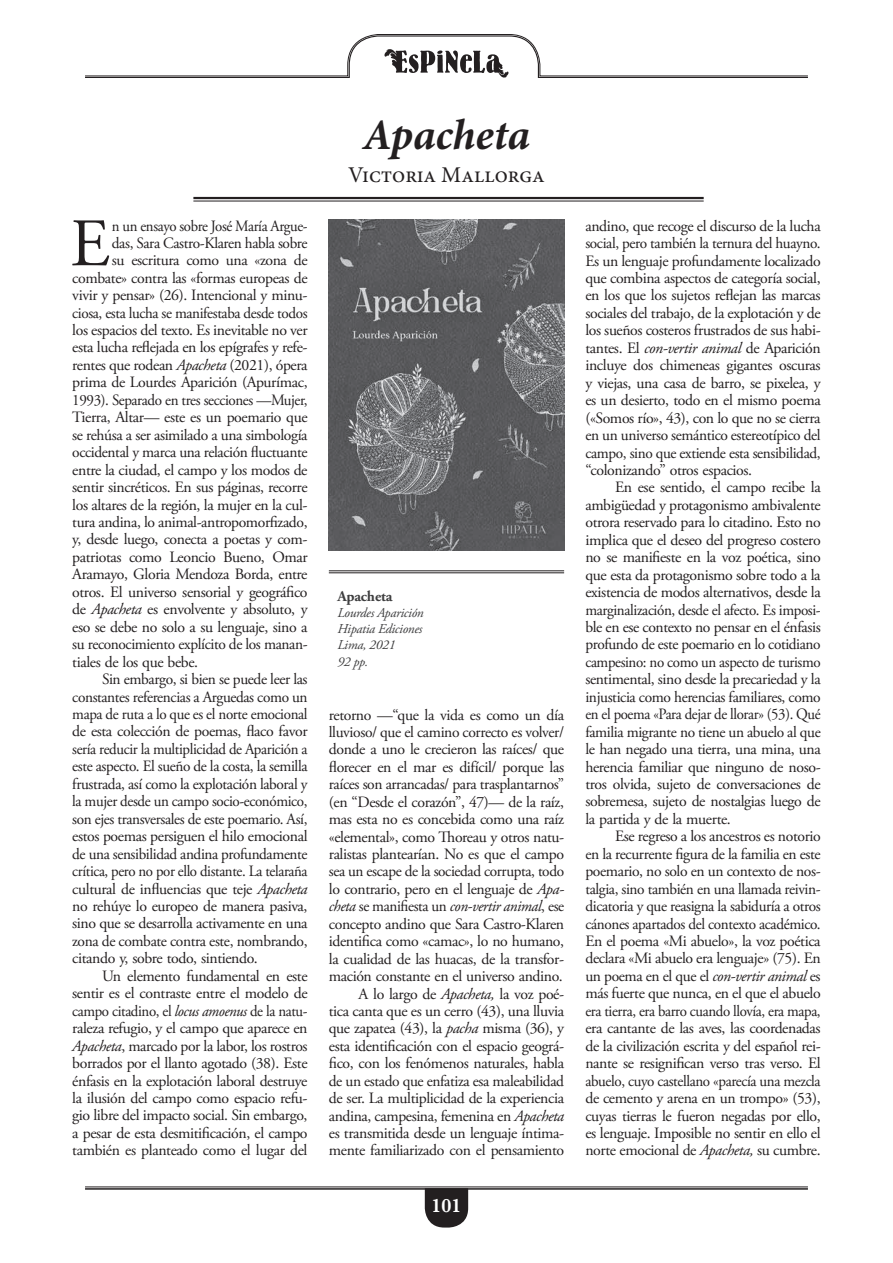
<style>
.page{position:relative;width:893px;height:1263px;background:#fff}
.page>*{position:absolute;margin:0;border:0;box-sizing:border-box;transform-origin:0 0}
.t1{font:67.8px "Adobe Garamond Pro";color:#231f20}
.t2{font:italic 700 43.5px "Minion Pro";letter-spacing:-.005em;color:#231f20}
.t3{font:22.5px "Minion Pro";color:#231f20}
.t4{font:600 19.95px "Baskerville";color:#fff}
.t5{font:15.75px/17.4px "Adobe Garamond Pro";letter-spacing:-.025em;color:#231f20;text-align:justify}
.t6{font:15.75px "Adobe Garamond Pro";letter-spacing:-.025em;color:#231f20;scale:.95 1}
.t7{font:15.75px "Adobe Garamond Pro";letter-spacing:-.025em;color:#231f20;scale:.94 1}
.t8{font:15.75px "Adobe Garamond Pro";letter-spacing:-.025em;color:#231f20;scale:.96 1}
.t9{font:700 15px "Adobe Garamond Pro";letter-spacing:-.01em;color:#3e3e3f}
.t10{font:italic 13.5px/16.2px "Adobe Garamond Pro";letter-spacing:-.02em;color:#3e3e3f}
.s1{font-style:italic}
</style>
<div class="page">
<svg style="left:425px;top:1190px;width:43px;height:37px;background:#343132"></svg>
<hr style="left:85px;top:1187px;width:723px;height:1px;background:#231f20">
<hr style="left:85px;top:1188px;width:723px;height:2px;background:#231f20">
<svg style="left:85px;top:34px;width:723px;height:44px"></svg>
<hr style="left:193px;top:197px;width:511px;height:2px;background:#231f20">
<hr style="left:193px;top:201px;width:511px;height:1px;background:#231f20">
<hr style="left:329px;top:570px;width:235px;height:1px;background:#231f20">
<hr style="left:329px;top:572px;width:235px;height:1px;background:#231f20">
<img style="left:329px;top:219px;width:235px;height:332px">
<h1 class="t1" style="left:70px;top:203px;width:41px">E</h1>
<p class="t7" style="left:112px;top:216px;width:210px">n un ensayo sobre José María Argue-</p>
<p class="t5" style="left:112px;top:235px;width:197px">das, Sara Castro-Klaren habla sobre</p>
<p class="t5" style="left:112px;top:252px;width:197px">su escritura como una «zona de</p>
<p class="t5" style="left:72px;top:269px;width:237px">combate» contra las «formas europeas de</p>
<p class="t5" style="left:72px;top:287px;width:237px">vivir y pensar» (26). Intencional y minu-</p>
<p class="t8" style="left:72px;top:303px;width:247px">ciosa, esta lucha se manifestaba desde todos</p>
<p class="t5" style="left:72px;top:322px;width:237px">los espacios del texto. Es inevitable no ver</p>
<p class="t5" style="left:72px;top:339px;width:237px">esta lucha reflejada en los epígrafes y refe-</p>
<p class="t5" style="left:72px;top:357px;width:237px">rentes que rodean <span class="s1">Apacheta</span> (2021), ópera</p>
<p class="t5" style="left:72px;top:374px;width:237px">prima de Lourdes Aparición (Apurímac,</p>
<p class="t6" style="left:72px;top:390px;width:249px">1993). Separado en tres secciones —Mujer,</p>
<p class="t5" style="left:72px;top:409px;width:237px">Tierra, Altar— este es un poemario que</p>
<p class="t5" style="left:72px;top:427px;width:237px">se rehúsa a ser asimilado a una simbología</p>
<p class="t5" style="left:72px;top:444px;width:237px">occidental y marca una relación fluctuante</p>
<p class="t5" style="left:72px;top:461px;width:237px">entre la ciudad, el campo y los modos de</p>
<p class="t5" style="left:72px;top:479px;width:237px">sentir sincréticos. En sus páginas, recorre</p>
<p class="t5" style="left:72px;top:496px;width:237px">los altares de la región, la mujer en la cul-</p>
<p class="t5" style="left:72px;top:514px;width:237px">tura andina, lo animal-antropomorfizado,</p>
<p class="t5" style="left:72px;top:531px;width:237px">y, desde luego, conecta a poetas y com-</p>
<p class="t5" style="left:72px;top:549px;width:237px">patriotas como Leoncio Bueno, Omar</p>
<p class="t5" style="left:72px;top:566px;width:237px">Aramayo, Gloria Mendoza Borda, entre</p>
<p class="t5" style="left:72px;top:584px;width:237px">otros. El universo sensorial y geográfico</p>
<p class="t5" style="left:72px;top:601px;width:237px">de <span class="s1">Apacheta</span> es envolvente y absoluto, y</p>
<p class="t5" style="left:72px;top:619px;width:237px">eso se debe no solo a su lenguaje, sino a</p>
<p class="t5" style="left:72px;top:636px;width:237px">su reconocimiento explícito de los manan-</p>
<p class="t5" style="left:72px;top:653px;width:127px">tiales de los que bebe.</p>
<p class="t5" style="left:102px;top:671px;width:207px">Sin embargo, si bien se puede leer las</p>
<p class="t5" style="left:72px;top:688px;width:237px">constantes referencias a Arguedas como un</p>
<p class="t6" style="left:72px;top:704px;width:249px">mapa de ruta a lo que es el norte emocional</p>
<p class="t5" style="left:72px;top:723px;width:237px">de esta colección de poemas, flaco favor</p>
<p class="t6" style="left:72px;top:739px;width:249px">sería reducir la multiplicidad de Aparición a</p>
<p class="t5" style="left:72px;top:758px;width:237px">este aspecto. El sueño de la costa, la semilla</p>
<p class="t5" style="left:72px;top:776px;width:237px">frustrada, así como la explotación laboral y</p>
<p class="t6" style="left:72px;top:792px;width:249px">la mujer desde un campo socio-económico,</p>
<p class="t8" style="left:72px;top:809px;width:247px">son ejes transversales de este poemario. Así,</p>
<p class="t5" style="left:72px;top:828px;width:237px">estos poemas persiguen el hilo emocional</p>
<p class="t5" style="left:72px;top:845px;width:237px">de una sensibilidad andina profundamente</p>
<p class="t7" style="left:72px;top:862px;width:252px">crítica, pero no por ello distante. La telaraña</p>
<p class="t5" style="left:72px;top:880px;width:237px">cultural de influencias que teje <span class="s1">Apacheta</span></p>
<p class="t5" style="left:72px;top:898px;width:237px">no rehúye lo europeo de manera pasiva,</p>
<p class="t5" style="left:72px;top:915px;width:237px">sino que se desarrolla activamente en una</p>
<p class="t5" style="left:72px;top:933px;width:237px">zona de combate contra este, nombrando,</p>
<p class="t5" style="left:72px;top:950px;width:187px">citando y, sobre todo, sintiendo.</p>
<p class="t5" style="left:102px;top:968px;width:207px">Un elemento fundamental en este</p>
<p class="t5" style="left:72px;top:985px;width:237px">sentir es el contraste entre el modelo de</p>
<p class="t7" style="left:72px;top:1001px;width:252px">campo citadino, el <span class="s1">locus amoenus</span> de la natu-</p>
<p class="t5" style="left:72px;top:1020px;width:237px">raleza refugio, y el campo que aparece en</p>
<p class="t5" style="left:72px;top:1037px;width:237px"><span class="s1">Apacheta</span>, marcado por la labor, los rostros</p>
<p class="t5" style="left:72px;top:1055px;width:237px">borrados por el llanto agotado (38). Este</p>
<p class="t5" style="left:72px;top:1072px;width:237px">énfasis en la explotación laboral destruye</p>
<p class="t5" style="left:72px;top:1090px;width:237px">la ilusión del campo como espacio refu-</p>
<p class="t5" style="left:72px;top:1107px;width:237px">gio libre del impacto social. Sin embargo,</p>
<p class="t5" style="left:72px;top:1125px;width:237px">a pesar de esta desmitificación, el campo</p>
<p class="t5" style="left:72px;top:1142px;width:237px">también es planteado como el lugar del</p>
<h2 class="t2" style="left:363px;top:104px;width:169px">Apacheta</h2>
<h3 class="t3" style="left:348px;top:160px;width:198px">Victoria Mallorga</h3>
<p class="t9" style="left:337px;top:587px;width:57px">Apacheta</p>
<p class="t10" style="left:337px;top:605px;width:88px">Lourdes Aparición<br>Hipatia Ediciones<br>Lima, 2021<br>92 pp.</p>
<p class="t5" style="left:329px;top:706px;width:237px;text-align:right">retorno —“que la vida es como un día lluvioso/ que el camino correcto es volver/ donde a uno le crecieron las raíces/ que florecer en el mar es difícil/ porque las raíces son arrancadas/ para trasplantarnos” (en “Desde el corazón”, 47)— de la raíz, mas esta no es concebida como una raíz «elemental», como Thoreau y otros natu&shy;ralistas plantearían. No es que el campo sea un escape de la sociedad corrupta, todo lo contrario, pero en el lenguaje de <span class="s1">Apa&shy;cheta</span> se manifiesta un <span class="s1">con-vertir animal</span>, ese concepto andino que Sara Castro-Klaren identifica como «camac», lo no humano, la cualidad de las huacas, de la transfor&shy;mación constante en el universo andino.<br>A lo largo de <span class="s1">Apacheta,</span> la voz poé-<br>tica canta que es un cerro (43), una lluvia que zapatea (43), la <span class="s1">pacha</span> misma (36), y esta identificación con el espacio geográ&shy;fico, con los fenómenos naturales, habla de un estado que enfatiza esa maleabilidad de ser. La multiplicidad de la experiencia andina, campesina, femenina en <span class="s1">Apacheta </span>es transmitida desde un lenguaje íntima&shy;mente familiarizado con el pensamiento</p>
<p class="t4" style="left:432px;top:1192px;width:31px">101</p>
<p class="t5" style="left:585px;top:218px;width:237px">andino, que recoge el discurso de la lucha social, pero también la ternura del huayno.<br>Es un lenguaje profundamente localizado que combina aspectos de categoría social, en los que los sujetos reflejan las marcas sociales del trabajo, de la explotación y de los sueños costeros frustrados de sus habi&shy;tantes. El <span class="s1">con-vertir animal</span> de Aparición incluye dos chimeneas gigantes oscuras y viejas, una casa de barro, se pixelea, y es un desierto, todo en el mismo poema («Somos río», 43), con lo que no se cierra en un universo semántico estereotípico del campo, sino que extiende esta sensibilidad, “colonizando” otros espacios.</p>
<p class="t5" style="left:585px;top:479px;width:237px;text-indent:30px">En ese sentido, el campo recibe la ambigüedad y protagonismo ambivalente otrora reservado para lo citadino. Esto no implica que el deseo del progreso costero no se manifieste en la voz poética, sino que esta da protagonismo sobre todo a la existencia de modos alternativos, desde la marginalización, desde el afecto. Es imposi&shy;ble en ese contexto no pensar en el énfasis profundo de este poemario en lo cotidiano campesino: no como un aspecto de turismo sentimental, sino desde la precariedad y la injusticia como herencias familiares, como en el poema «Para dejar de llorar» (53). Qué familia migrante no tiene un abuelo al que le han negado una tierra, una mina, una herencia familiar que ninguno de noso&shy;tros olvida, sujeto de conversaciones de sobremesa, sujeto de nostalgias luego de la partida y de la muerte.</p>
<p class="t5" style="left:585px;top:828px;width:237px;text-indent:30px">Ese regreso a los ancestros es notorio en la recurrente figura de la familia en este poemario, no solo en un contexto de nos&shy;talgia, sino también en una llamada reivin&shy;dicatoria y que reasigna la sabiduría a otros cánones apartados del contexto académico.<br>En el poema «Mi abuelo», la voz poética declara «Mi abuelo era lenguaje» (75). En un poema en el que el <span class="s1">con-vertir animal</span> es más fuerte que nunca, en el que el abuelo era tierra, era barro cuando llovía, era mapa, era cantante de las aves, las coordenadas de la civilización escrita y del español rei&shy;nante se resignifican verso tras verso. El abuelo, cuyo castellano «parecía una mezcla de cemento y arena en un trompo» (53), cuyas tierras le fueron negadas por ello, es lenguaje. Imposible no sentir en ello el norte emocional de <span class="s1">Apacheta,</span> su cumbre.</p>
</div>
